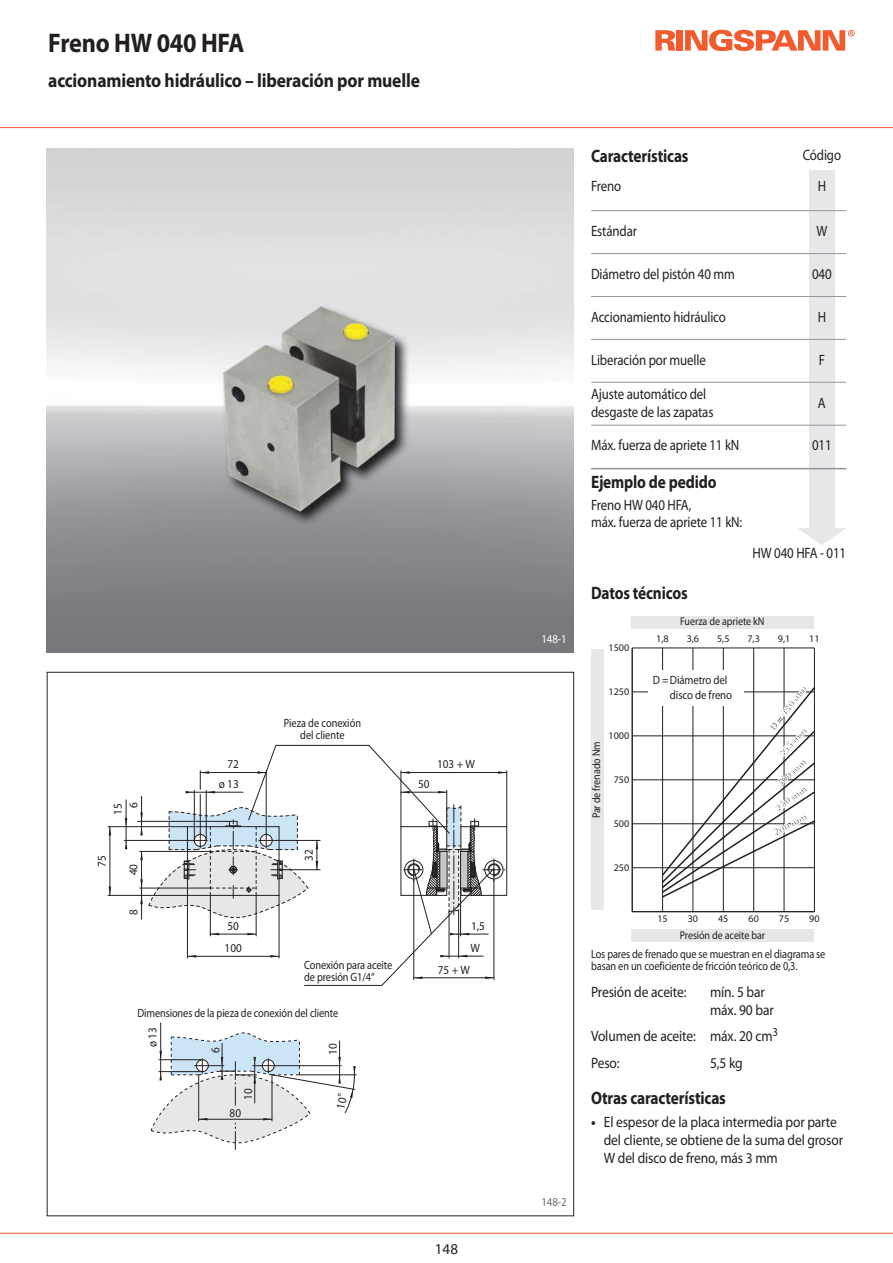
<style>
.page{position:relative;width:893px;height:1263px;background:#fff}
.page>*{position:absolute;margin:0;border:0;box-sizing:border-box;transform-origin:0 0}
.t1{font:700 27px "Myriad Pro";letter-spacing:-.01em;color:#231f20;scale:.9 1}
.t2{font:700 19.5px "Myriad Pro";letter-spacing:-.01em;color:#231f20;scale:.9 1}
.t3{font:700 18px "Myriad Pro";letter-spacing:-.01em;color:#231f20;scale:.85 1}
.t4{font:15px/18px "Myriad Pro";letter-spacing:-.01em;color:#231f20;scale:.86 1}
.t5{font:15px/18px "Myriad Pro";letter-spacing:-.01em;color:#231f20;scale:.9 1}
.t6{font:15px "Myriad Pro";letter-spacing:-.01em;color:#231f20}
.t7{font:12px/12px "Myriad Pro";letter-spacing:-.01em;color:#231f20;scale:.86 1}
.t8{font:12px/22.2px "Myriad Pro";letter-spacing:-.01em;color:#231f20;scale:.93 1}
.t9{font:12px/14.4px "Myriad Pro";letter-spacing:-.01em;color:#231f20;scale:.9 1}
.t10{font:12px "Myriad";color:#fff;scale:.9 1}
.t11{font:12px "Myriad Pro";color:#6c6d70;scale:.9 1}
.t12{font:11.25px "Myriad Pro";letter-spacing:-.01em;color:#231f20;scale:.9 1}
.t13{font:10.2px "Myriad Pro";color:#231f20}
.t14{font:700 10.2px "Myriad";color:#231f20}
.t15{font:700 10.05px "Myriad";color:#231f20}
.s1{font-weight:400;font-size:10.05px}
.s2{font-weight:700}
</style>
<div class="page">
<hr style="left:0;top:127px;width:893px;height:1px;background:#f15b2e">
<hr style="left:0;top:1233px;width:893px;height:1px;background:#f15b2e">
<img style="left:47px;top:149px;width:527px;height:504px">
<hr style="left:124px;top:840px;width:69px;height:1px;background:#231f20">
<hr style="left:126px;top:800px;width:1px;height:43px;background:#231f20">
<hr style="left:108px;top:895px;width:79px;height:1px;background:#231f20">
<hr style="left:108px;top:826px;width:79px;height:1px;background:#231f20">
<hr style="left:110px;top:827px;width:1px;height:68px;background:#231f20">
<hr style="left:138px;top:821px;width:92px;height:1px;background:#231f20">
<hr style="left:160px;top:1023px;width:1px;height:51px;background:#231f20">
<svg style="left:125px;top:841px;width:2px;height:8px"></svg>
<svg style="left:109px;top:827px;width:2px;height:8px"></svg>
<svg style="left:125px;top:818px;width:2px;height:9px"></svg>
<svg style="left:109px;top:887px;width:2px;height:8px"></svg>
<svg style="left:675px;top:30px;width:2px;height:21px"></svg>
<svg style="left:655px;top:30px;width:20px;height:21px"></svg>
<div style="left:677px;top:30px;width:6px;height:21px;background:#f15b2e"></div>
<svg style="left:685px;top:30px;width:170px;height:21px"></svg>
<div style="left:809px;top:171px;width:25px;height:362px;background:#e6e7e9"></div>
<svg style="left:798px;top:528px;width:47px;height:17px"></svg>
<svg style="left:140px;top:745px;width:367px;height:241px"></svg>
<hr style="left:662px;top:648px;width:1px;height:264px;background:#231f20">
<hr style="left:693px;top:648px;width:1px;height:264px;background:#231f20">
<hr style="left:723px;top:648px;width:1px;height:264px;background:#231f20">
<hr style="left:753px;top:648px;width:1px;height:264px;background:#231f20">
<hr style="left:784px;top:648px;width:1px;height:264px;background:#231f20">
<hr style="left:814px;top:648px;width:1px;height:264px;background:#231f20">
<hr style="left:632px;top:648px;width:1px;height:264px;background:#231f20">
<hr style="left:632px;top:911px;width:182px;height:1px;background:#231f20">
<hr style="left:632px;top:867px;width:182px;height:1px;background:#231f20">
<hr style="left:632px;top:823px;width:182px;height:1px;background:#231f20">
<hr style="left:632px;top:779px;width:182px;height:1px;background:#231f20">
<hr style="left:632px;top:736px;width:182px;height:1px;background:#231f20">
<hr style="left:632px;top:692px;width:182px;height:1px;background:#231f20">
<hr style="left:632px;top:647px;width:182px;height:1px;background:#231f20">
<svg style="left:660px;top:685px;width:156px;height:214px"></svg>
<div style="left:591px;top:649px;width:13px;height:261px;background:#e6e7e9"></div>
<div style="left:631px;top:616px;width:183px;height:13px;background:#e6e7e9"></div>
<div style="left:631px;top:929px;width:183px;height:13px;background:#e6e7e9"></div>
<div style="left:648px;top:671px;width:96px;height:35px;background:#fff"></div>
<hr style="left:591px;top:210px;width:255px;height:1px;background:#939598">
<hr style="left:591px;top:253px;width:255px;height:1px;background:#939598">
<hr style="left:591px;top:296px;width:255px;height:1px;background:#939598">
<hr style="left:591px;top:339px;width:255px;height:1px;background:#939598">
<hr style="left:591px;top:382px;width:255px;height:1px;background:#939598">
<hr style="left:591px;top:425px;width:255px;height:1px;background:#939598">
<hr style="left:591px;top:468px;width:255px;height:1px;background:#939598">
<svg style="left:151px;top:1032px;width:205px;height:117px"></svg>
<p class="t1" style="left:48px;top:32px;width:219px">Freno HW 040 HFA</p>
<p class="t2" style="left:48px;top:73px;width:414px">accionamiento hidráulico – liberación por muelle</p>
<p class="t8" style="left:123px;top:808px;width:8px;rotate:-90deg">6</p>
<p class="t8" style="left:108px;top:815px;width:14px;rotate:-90deg">15</p>
<p class="t8" style="left:227px;top:754px;width:14px">72</p>
<p class="t8" style="left:219px;top:774px;width:23px">ø 13</p>
<p class="t7" style="left:284px;top:718px;width:91px;text-align:center">Pieza de conexión del cliente</p>
<p class="t8" style="left:92px;top:867px;width:14px;rotate:-90deg">75</p>
<p class="t8" style="left:123px;top:875px;width:14px;rotate:-90deg">40</p>
<p class="t8" style="left:123px;top:915px;width:8px;rotate:-90deg">8</p>
<p class="t8" style="left:225px;top:916px;width:20px">50<br>100</p>
<p class="t8" style="left:299px;top:861px;width:14px;rotate:-90deg">32</p>
<p class="t7" style="left:304px;top:960px;width:104px">Conexión para aceite de presión G1/4“</p>
<p class="t7" style="left:137px;top:1008px;width:235px">Dimensiones de la pieza de conexión del cliente</p>
<p class="t8" style="left:142px;top:1047px;width:23px;rotate:-90deg">ø 13</p>
<p class="t8" style="left:205px;top:1053px;width:8px;rotate:-90deg">6</p>
<p class="t8" style="left:323px;top:1054px;width:14px;rotate:-90deg">10</p>
<p class="t8" style="left:238px;top:1100px;width:14px;rotate:-90deg">10</p>
<p class="t8" style="left:230px;top:1102px;width:14px">80</p>
<p class="t8" style="left:418px;top:774px;width:14px">50</p>
<p class="t8" style="left:437px;top:754px;width:42px">103 + W</p>
<p class="t8" style="left:471px;top:916px;width:16px">1,5</p>
<p class="t8" style="left:470px;top:938px;width:12px">W</p>
<p class="t8" style="left:438px;top:959px;width:36px">75 + W</p>
<p class="t6" style="left:435px;top:1244px;width:25px">148</p>
<p class="t10" style="left:541px;top:634px;width:29px">148-1</p>
<p class="t11" style="left:541px;top:1197px;width:29px">148-2</p>
<p class="t3" style="left:591px;top:150px;width:116px">Características</p>
<p class="t4" style="left:803px;top:147px;width:46px">Código</p>
<p class="t4" style="left:591px;top:179px;width:37px">Freno</p>
<p class="t4" style="left:818px;top:179px;width:11px">H</p>
<p class="t4" style="left:591px;top:223px;width:55px">Estándar</p>
<p class="t4" style="left:816px;top:223px;width:14px">W</p>
<p class="t4" style="left:591px;top:266px;width:169px">Diámetro del pistón 40 mm</p>
<p class="t4" style="left:812px;top:266px;width:24px">040</p>
<p class="t4" style="left:591px;top:309px;width:158px">Accionamiento hidráulico</p>
<p class="t4" style="left:818px;top:309px;width:11px">H</p>
<p class="t4" style="left:591px;top:352px;width:135px">Liberación por muelle</p>
<p class="t4" style="left:819px;top:352px;width:9px">F</p>
<p class="t4" style="left:591px;top:386px;width:144px">Ajuste automático del desgaste de las zapatas</p>
<p class="t4" style="left:818px;top:395px;width:11px">A</p>
<p class="t4" style="left:591px;top:438px;width:174px">Máx. fuerza de apriete 11 kN</p>
<p class="t4" style="left:812px;top:438px;width:24px">011</p>
<p class="t3" style="left:591px;top:475px;width:149px">Ejemplo de pedido</p>
<p class="t4" style="left:591px;top:497px;width:177px;line-height:17.2px">Freno HW 040 HFA,<br>máx. fuerza de apriete 11 kN:</p>
<p class="t4" style="left:753px;top:545px;width:110px">HW 040 HFA - 011</p>
<p class="t3" style="left:591px;top:587px;width:115px">Datos técnicos</p>
<p class="t13" style="left:609px;top:644px;width:22px">1500</p>
<p class="t13" style="left:609px;top:688px;width:22px">1250</p>
<p class="t12" style="left:592px;top:818px;width:87px;rotate:-90deg">Par de frenado Nm</p>
<p class="t13" style="left:609px;top:732px;width:22px">1000</p>
<p class="t13" style="left:614px;top:776px;width:17px">750</p>
<p class="t13" style="left:614px;top:820px;width:17px">500</p>
<p class="t13" style="left:614px;top:864px;width:17px">250</p>
<p class="t12" style="left:680px;top:617px;width:95px">Fuerza de apriete kN</p>
<p class="t13" style="left:656px;top:634px;width:14px">1,8</p>
<p class="t13" style="left:687px;top:634px;width:14px">3,6</p>
<p class="t13" style="left:717px;top:634px;width:14px">5,5</p>
<p class="t13" style="left:747px;top:634px;width:14px">7,3</p>
<p class="t13" style="left:778px;top:634px;width:14px">9,1</p>
<p class="t13" style="left:809px;top:634px;width:12px">11</p>
<p class="t9" style="left:670px;top:674px;width:71px;text-indent:-17px">D = Diámetro del disco de freno</p>
<p class="t14" style="left:769px;top:726px;width:55px;rotate:-52deg">D <span class="s1">=</span> 430 mm</p>
<p class="t14" style="left:778px;top:752px;width:38px;rotate:-46deg">355 mm</p>
<p class="t15" style="left:774px;top:806px;width:38px;rotate:-35deg">250 mm</p>
<p class="t14" style="left:775px;top:782px;width:38px;rotate:-41deg">300 mm</p>
<p class="t14" style="left:773px;top:830px;width:38px;rotate:-29deg">200 mm</p>
<p class="t13" style="left:657px;top:915px;width:12px">15</p>
<p class="t13" style="left:688px;top:915px;width:12px">30</p>
<p class="t13" style="left:718px;top:915px;width:12px">45</p>
<p class="t13" style="left:748px;top:915px;width:12px">60</p>
<p class="t13" style="left:779px;top:915px;width:12px">75</p>
<p class="t13" style="left:809px;top:915px;width:12px">90</p>
<p class="t12" style="left:680px;top:930px;width:96px">Presión de aceite bar</p>
<p class="t7" style="left:591px;top:949px;width:274px">Los pares de frenado que se muestran en el diagrama se basan en un coeficiente de fricción teórico de 0,3.</p>
<p class="t5" style="left:591px;top:984px;width:108px">Presión de aceite:</p>
<p class="t5" style="left:710px;top:984px;width:72px">mín. 5 bar máx. 90 bar</p>
<p class="t5" style="left:591px;top:1024px;width:209px;line-height:26.5px">Volumen de aceite: máx. 20 cm<sup>3<br></sup>Peso:</p>
<p class="t5" style="left:710px;top:1055px;width:38px">5,5 kg</p>
<p class="t3" style="left:591px;top:1092px;width:160px">Otras características</p>
<p class="t5" style="left:604px;top:1114px;width:267px;text-indent:-13px"><span class="s2">•</span> El espesor de la placa intermedia por parte del cliente, se obtiene de la suma del grosor<br>W del disco de freno, más 3 mm</p>
</div>
